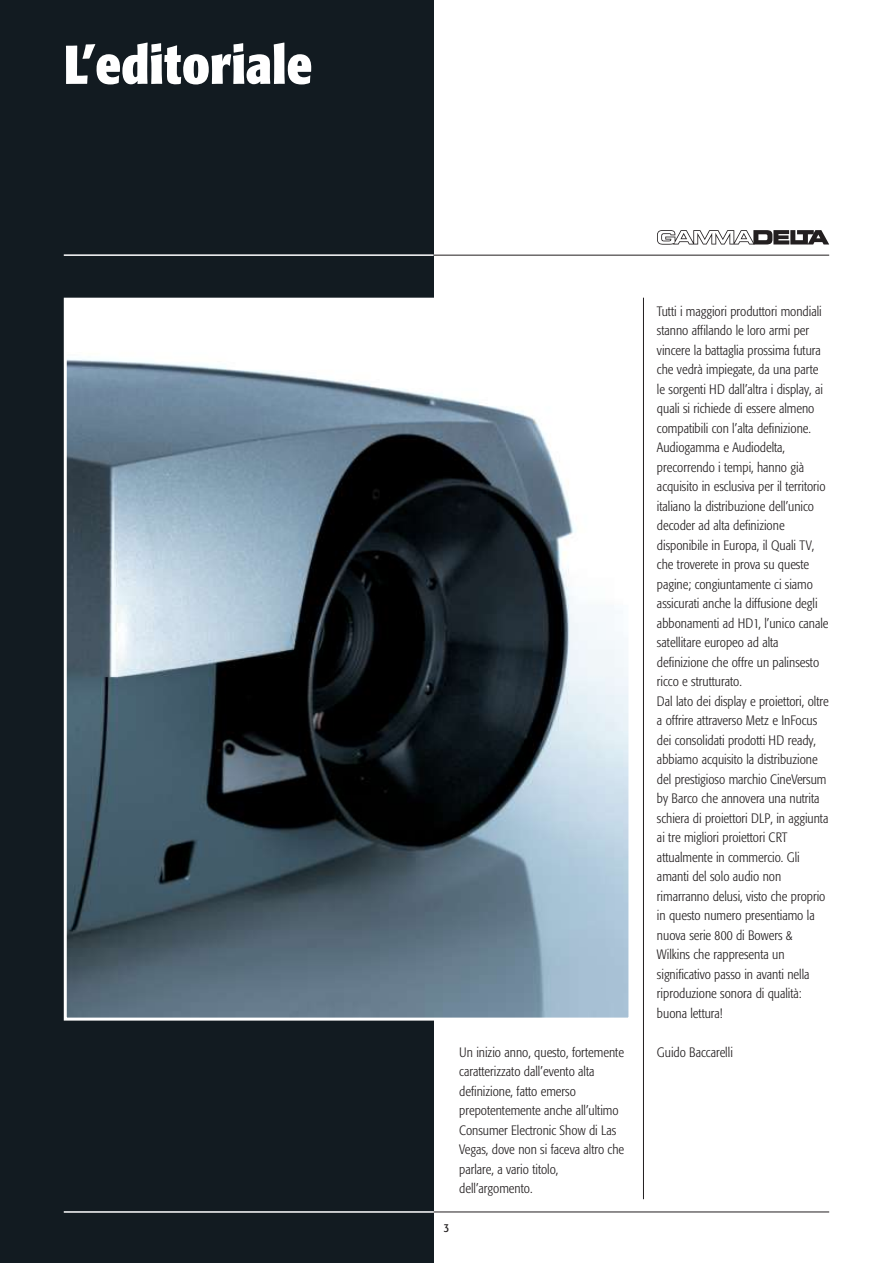
<style>
.page{position:relative;width:893px;height:1263px;background:#fff}
.page>*{position:absolute;margin:0;border:0;box-sizing:border-box;transform-origin:0 0}
.t1{font:700 condensed 54px "Formata";color:#fff}
.t2{font:300 condensed 13.5px/19.5px "Formata";color:#231f20}
.t3{font:condensed 12px "Formata";color:#231f20}
</style>
<div class="page">
<div style="left:0;top:0;width:434px;height:1263px;background:#121b21"></div>
<hr style="left:64px;top:254px;width:370px;height:2px;background:#fff">
<hr style="left:434px;top:255px;width:395px;height:1px;background:#231f20">
<hr style="left:64px;top:1211px;width:395px;height:2px;background:#fff">
<hr style="left:434px;top:1211px;width:395px;height:1px;background:#231f20">
<hr style="left:643px;top:298px;width:1px;height:901px;background:#231f20">
<img style="left:68px;top:302px;width:559px;height:714px">
<div style="left:64px;top:298px;width:567px;height:722px;border:3px solid #fff"></div>
<svg style="left:657px;top:230px;width:172px;height:15px"></svg>
<h1 class="t1" style="left:64px;top:43px;width:250px">L’editoriale</h1>
<p class="t2" style="left:657px;top:302px;width:173px">Tutti i maggiori produttori mondiali stanno affilando le loro armi per vincere la battaglia prossima futura che vedrà impiegate, da una parte le sorgenti HD dall’altra i display, ai quali si richiede di essere almeno compatibili con l’alta definizione.<br>Audiogamma e Audiodelta, precorrendo i tempi, hanno già acquisito in esclusiva per il territorio italiano la distribuzione dell’unico decoder ad alta definizione disponibile in Europa, il Quali TV, che troverete in prova su queste pagine; congiuntamente ci siamo assicurati anche la diffusione degli abbonamenti ad HD1, l’unico canale satellitare europeo ad alta definizione che offre un palinsesto ricco e strutturato.<br>Dal lato dei display e proiettori, oltre a offrire attraverso Metz e InFocus dei consolidati prodotti HD ready, abbiamo acquisito la distribuzione del prestigioso marchio CineVersum by Barco che annovera una nutrita schiera di proiettori DLP, in aggiunta ai tre migliori proiettori CRT attualmente in commercio. Gli amanti del solo audio non rimarranno delusi, visto che proprio in questo numero presentiamo la nuova serie 800 di Bowers &amp; Wilkins che rappresenta un significativo passo in avanti nella riproduzione sonora di qualità: buona lettura!</p>
<p class="t2" style="left:459px;top:1043px;width:166px">Un inizio anno, questo, fortemente</p>
<p class="t2" style="left:657px;top:1043px;width:77px">Guido Baccarelli</p>
<p class="t2" style="left:459px;top:1062px;width:166px">caratterizzato dall’evento alta definizione, fatto emerso prepotentemente anche all’ultimo<br>Consumer Electronic Show di Las<br>Vegas, dove non si faceva altro che parlare, a vario titolo, dell’argomento.</p>
<p class="t3" style="left:444px;top:1223px;width:7px">3</p>
</div>
